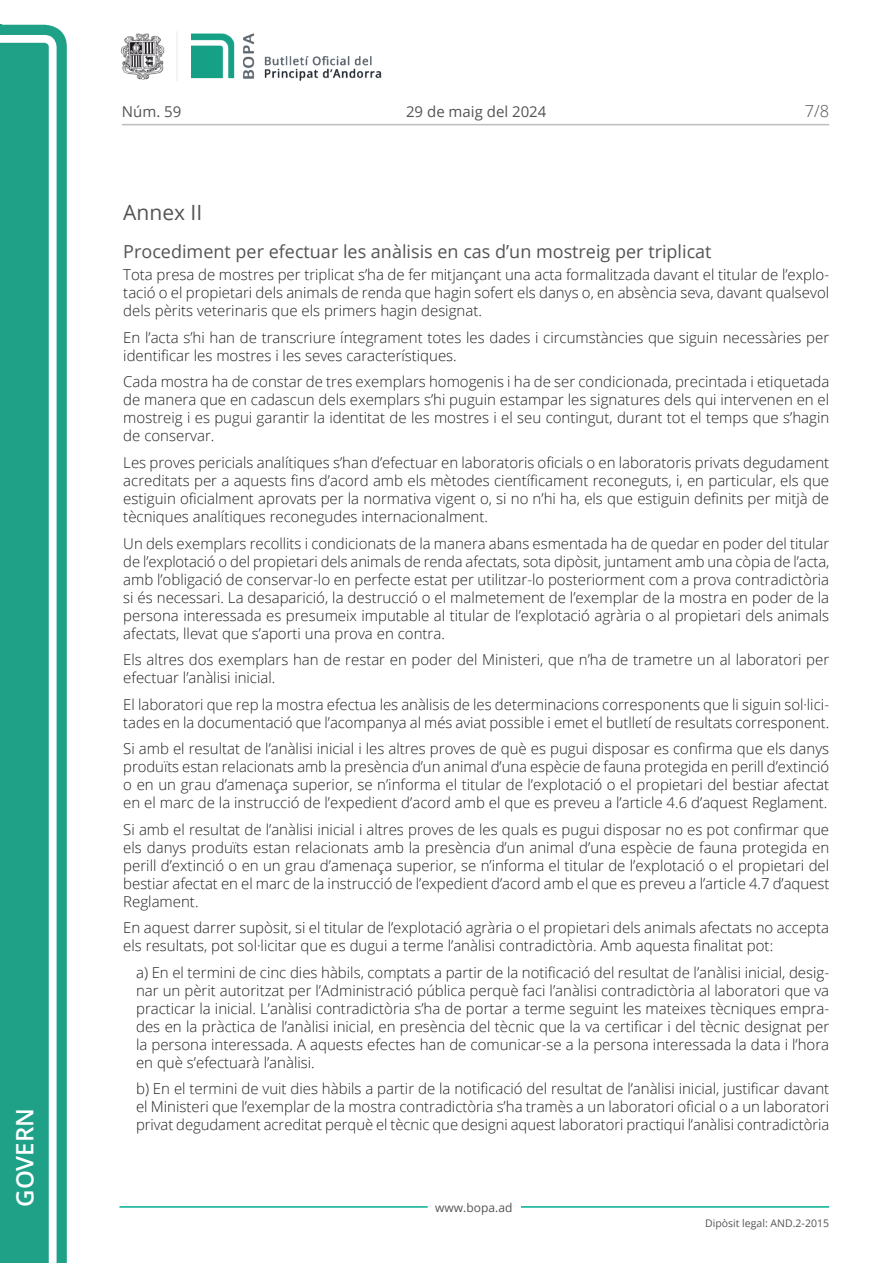
<style>
.page{position:relative;width:893px;height:1263px;background:#fff}
.page>*{position:absolute;margin:0;border:0;box-sizing:border-box;transform-origin:0 0}
.t1{font:600 24px "Open Sans";color:#fff}
.Titol_4_pg{font:21px "Open Sans";color:#545454}
.Titol_6{font:18px "Open Sans";color:#545454}
.t2{font:300 16.5px "Open Sans";color:#545454}
.Body_text{font:300 15px/18px "Open Sans";color:#231f20;text-align:justify}
.Body_text_i{font:300 15px/18px "Open Sans";color:#231f20;text-align:justify}
.t3{font:15px "Open Sans";color:#545454}
.t4{font:12px "Open Sans";color:#545454}
.t5{font:10.5px "Open Sans";color:#545454}
</style>
<div class="page">
<svg style="left:0;top:25px;width:67px;height:1238px;fill:#1ea187"></svg>
<div style="left:0;top:43px;width:49px;height:1220px;background:#1ea187"></div>
<img style="left:122px;top:32px;width:260px;height:49px">
<hr style="left:119px;top:1206px;width:309px;height:2px;background:#00ae91">
<hr style="left:521px;top:1206px;width:308px;height:2px;background:#00ae91">
<hr style="left:122px;top:124px;width:707px;height:1px;background:#bcbdc0">
<h1 class="t1" style="left:8px;top:1207px;width:100px;rotate:-90deg">Govern</h1>
<p class="t3" style="left:122px;top:102px;width:61px">Núm. 59</p>
<p class="t3" style="left:406px;top:102px;width:142px">29 de maig del 2024</p>
<p class="t2" style="left:805px;top:100px;width:26px">7/8</p>
<p class="Titol_4_pg" style="left:123px;top:198px;width:81px">Annex II</p>
<p class="Titol_6" style="left:123px;top:239px;width:590px">Procediment per efectuar les anàlisis en cas d’un mostreig per triplicat</p>
<p class="Body_text" style="left:123px;top:266px;width:707px">Tota presa de mostres per triplicat s’ha de fer mitjançant una acta formalitzada davant el titular de l’explo&shy;tació o el propietari dels animals de renda que hagin sofert els danys o, en absència seva, davant qualsevol dels pèrits veterinaris que els primers hagin designat.</p>
<p class="Body_text" style="left:123px;top:328px;width:707px">En l’acta s’hi han de transcriure íntegrament totes les dades i circumstàncies que siguin necessàries per identificar les mostres i les seves característiques.</p>
<p class="Body_text" style="left:123px;top:373px;width:708px">Cada mostra ha de constar de tres exemplars homogenis i ha de ser condicionada, precintada i etiquetada de manera que en cadascun dels exemplars s’hi puguin estampar les signatures dels qui intervenen en el mostreig i es pugui garantir la identitat de les mostres i el seu contingut, durant tot el temps que s’hagin de conservar.</p>
<p class="Body_text" style="left:123px;top:453px;width:707px">Les proves pericials analítiques s’han d’efectuar en laboratoris oficials o en laboratoris privats degudament acreditats per a aquests fins d’acord amb els mètodes científicament reconeguts, i, en particular, els que estiguin oficialment aprovats per la normativa vigent o, si no n’hi ha, els que estiguin definits per mitjà de tècniques analítiques reconegudes internacionalment.</p>
<p class="Body_text" style="left:123px;top:534px;width:707px">Un dels exemplars recollits i condicionats de la manera abans esmentada ha de quedar en poder del titular de l’explotació o del propietari dels animals de renda afectats, sota dipòsit, juntament amb una còpia de l’acta, amb l’obligació de conservar-lo en perfecte estat per utilitzar-lo posteriorment com a prova contradictòria si és necessari. La desaparició, la destrucció o el malmetement de l’exemplar de la mostra en poder de la persona interessada es presumeix imputable al titular de l’explotació agrària o al propietari dels animals afectats, llevat que s’aporti una prova en contra.</p>
<p class="Body_text" style="left:123px;top:650px;width:707px">Els altres dos exemplars han de restar en poder del Ministeri, que n’ha de trametre un al laboratori per efectuar l’anàlisi inicial.</p>
<p class="Body_text" style="left:123px;top:695px;width:708px">El laboratori que rep la mostra efectua les anàlisis de les determinacions corresponents que li siguin sol·lici&shy;tades en la documentació que l’acompanya al més aviat possible i emet el butlletí de resultats corresponent.</p>
<p class="Body_text" style="left:123px;top:739px;width:707px">Si amb el resultat de l’anàlisi inicial i les altres proves de què es pugui disposar es confirma que els danys produïts estan relacionats amb la presència d’un animal d’una espècie de fauna protegida en perill d’extinció o en un grau d’amenaça superior, se n’informa el titular de l’explotació o el propietari del bestiar afectat en el marc de la instrucció de l’expedient d’acord amb el que es preveu a l’article 4.6 d’aquest Reglament.</p>
<p class="Body_text" style="left:123px;top:820px;width:708px">Si amb el resultat de l’anàlisi inicial i altres proves de les quals es pugui disposar no es pot confirmar que els danys produïts estan relacionats amb la presència d’un animal d’una espècie de fauna protegida en perill d’extinció o en un grau d’amenaça superior, se n’informa el titular de l’explotació o el propietari del bestiar afectat en el marc de la instrucció de l’expedient d’acord amb el que es preveu a l’article 4.7 d’aquest Reglament.</p>
<p class="Body_text" style="left:123px;top:918px;width:707px">En aquest darrer supòsit, si el titular de l’explotació agrària o el propietari dels animals afectats no accepta els resultats, pot sol·licitar que es dugui a terme l’anàlisi contradictòria. Amb aquesta finalitat pot:</p>
<p class="Body_text_i" style="left:136px;top:963px;width:695px">a) En el termini de cinc dies hàbils, comptats a partir de la notificació del resultat de l’anàlisi inicial, desig&shy;nar un pèrit autoritzat per l’Administració pública perquè faci l’anàlisi contradictòria al laboratori que va practicar la inicial. L’anàlisi contradictòria s’ha de portar a terme seguint les mateixes tècniques empra&shy;des en la pràctica de l’anàlisi inicial, en presència del tècnic que la va certificar i del tècnic designat per la persona interessada. A aquests efectes han de comunicar-se a la persona interessada la data i l’hora en què s’efectuarà l’anàlisi.</p>
<p class="Body_text_i" style="left:136px;top:1079px;width:695px">b) En el termini de vuit dies hàbils a partir de la notificació del resultat de l’anàlisi inicial, justificar davant el Ministeri que l’exemplar de la mostra contradictòria s’ha tramès a un laboratori oficial o a un laboratori privat degudament acreditat perquè el tècnic que designi aquest laboratori practiqui l’anàlisi contradictòria</p>
<p class="t4" style="left:435px;top:1199px;width:79px">www.bopa.ad</p>
<p class="t5" style="left:705px;top:1216px;width:125px">Dipòsit legal: AND.2-2015</p>
</div>
